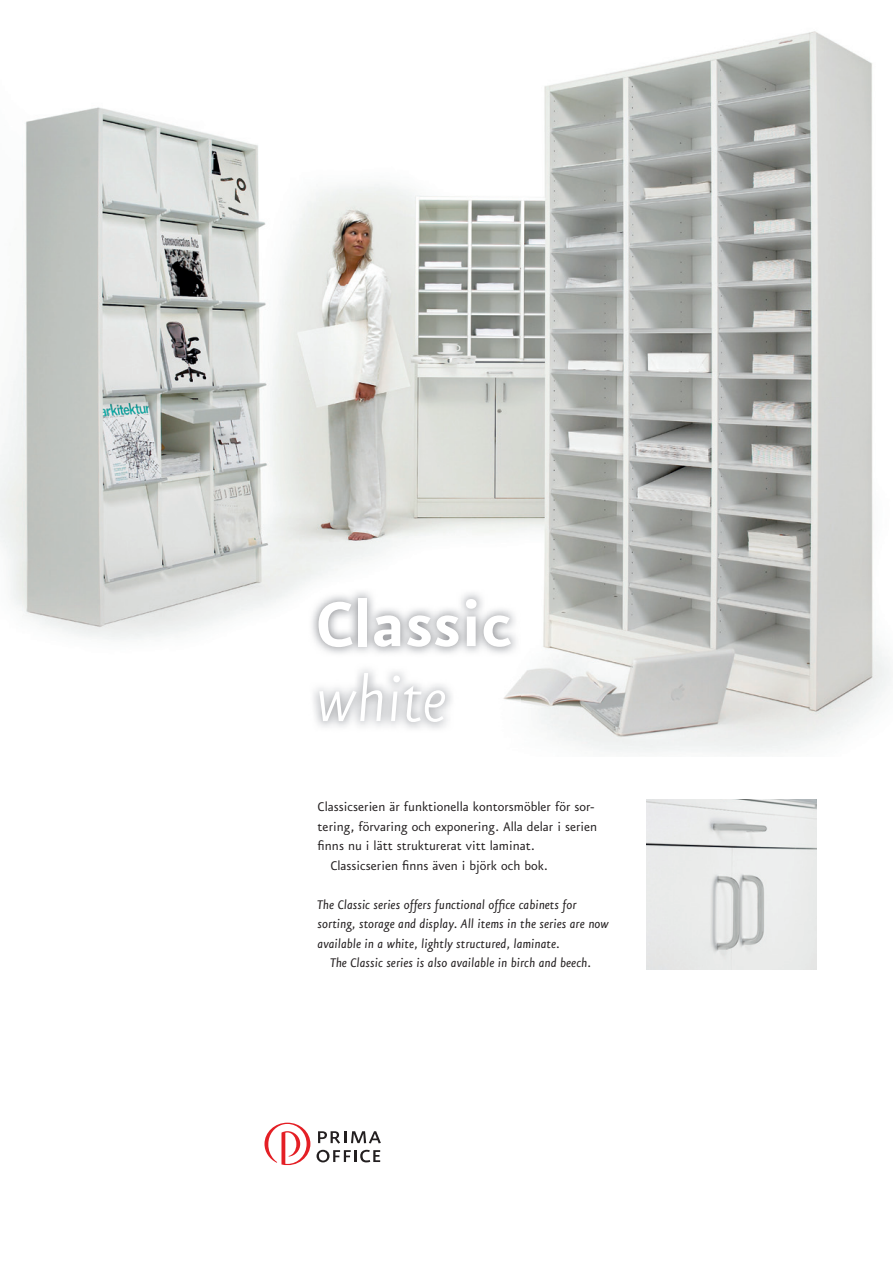
<style>
.page{position:relative;width:893px;height:1263px;background:#fff}
.page>*{position:absolute;margin:0;border:0;box-sizing:border-box;transform-origin:0 0}
.t1{font:700 75px "Eureka Sans";color:#fff}
.t2{font:italic 300 75px "Eureka Sans";color:#fff}
.t3{font:italic 15px/19.5px "Eureka Sans";color:#231f20}
.t4{font:15px "Eureka Sans";color:#231f20}
</style>
<div class="page">
<img style="left:0;top:31px;width:891px;height:722px">
<img style="left:646px;top:799px;width:170px;height:170px">
<svg style="left:264px;top:1123px;width:46px;height:42px"></svg>
<svg style="left:318px;top:1131px;width:63px;height:12px"></svg>
<svg style="left:317px;top:1150px;width:63px;height:12px"></svg>
<img style="left:308px;top:588px;width:212px;height:144px">
<h1 class="t1" style="left:315px;top:587px;width:198px">Classic</h1>
<h1 class="t2" style="left:315px;top:661px;width:133px">white</h1>
<p class="t4" style="left:318px;top:799px;width:278px">Classicserien är funktionella kontorsmöbler för sor-</p>
<p class="t4" style="left:318px;top:819px;width:281px">tering, förvaring och exponering. Alla delar i serien</p>
<p class="t4" style="left:318px;top:838px;width:219px">finns nu i lätt strukturerat vitt laminat.</p>
<p class="t4" style="left:330px;top:858px;width:219px">Classicserien finns även i björk och bok.</p>
<p class="t3" style="left:318px;top:895px;width:293px">The Classic series offers functional office cabinets for sorting, storage and display. All items in the series are now available in a white, lightly structured, laminate.</p>
<p class="t3" style="left:330px;top:954px;width:262px">The Classic series is also available in birch and beech.</p>
</div>
